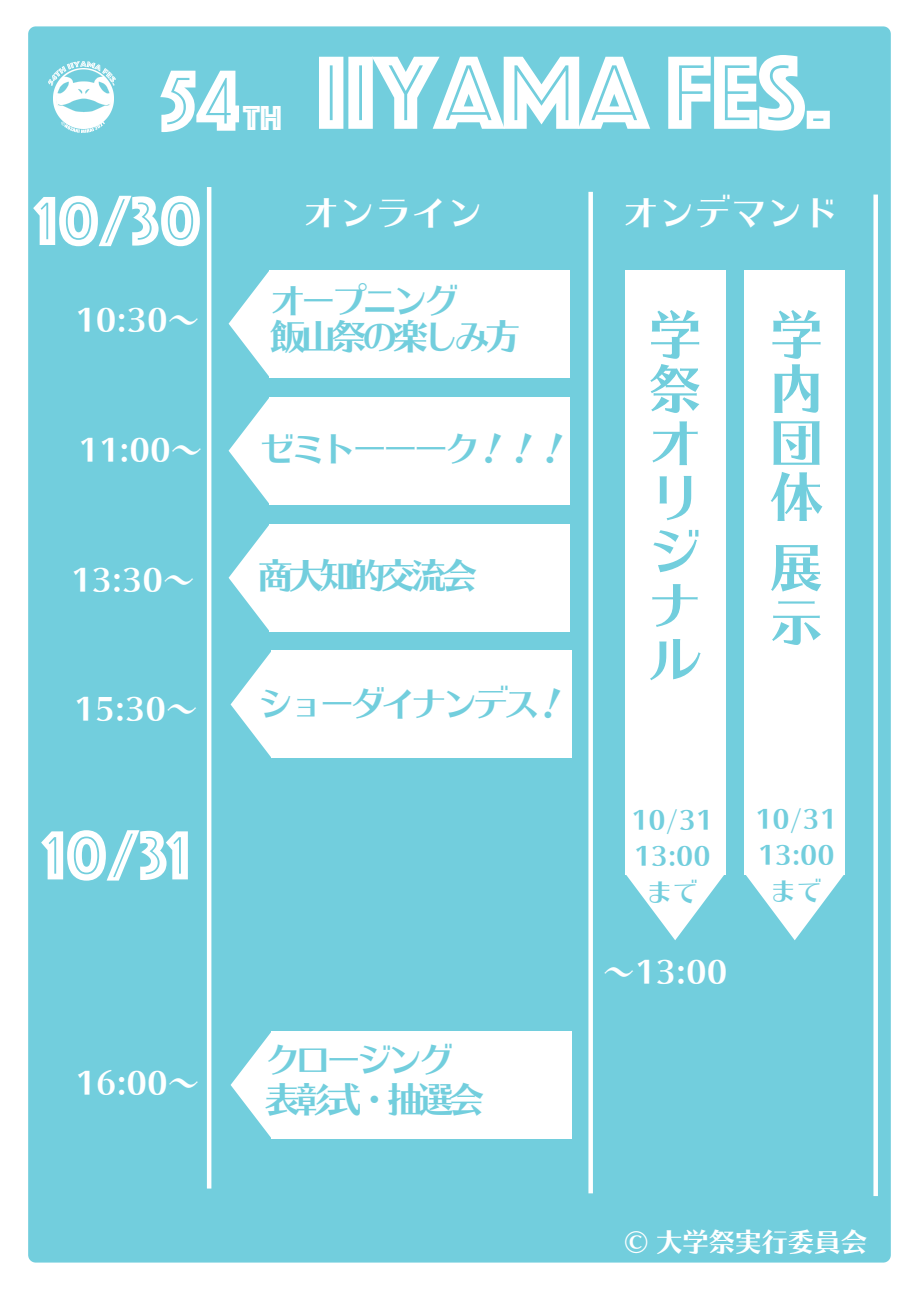
<style>
.page{position:relative;width:919px;height:1289px;background:#fff}
.page>*{position:absolute;margin:0;border:0;box-sizing:border-box;transform-origin:0 0}
.t1{font:108px "Chelsea Market Open";color:#fff}
.t2{font:108px "Phosphate Inline";letter-spacing:-.025em;color:#fff}
.t3{font:72px "Phosphate Inline";color:#fff}
.t4{font:54px/54px "Kan 415 Typos Std";color:#72cedd}
.t5{font:36px/36px "Kan 415 Typos Std";letter-spacing:-.15em;color:#72cedd}
.t6{font:36px "Kan 415 Typos Std";color:#fff}
.t7{font:36px "Phosphate Inline";color:#fff}
.t8{font:31.5px "Kan 415 Typos Std";color:#fff}
.t9{font:27px "Kan 415 Typos Std";letter-spacing:-.025em;color:#fff}
.t10{font:26.1px/36px "Kan 415 Typos Std";color:#72cedd;text-align:center}
.s1{font-size:72px}
.s2{font-family:"Phosphate Inline";font-size:90px}
</style>
<div class="page">
<div style="left:26px;top:25px;width:868px;height:1238px;background:#72cedd"></div>
<div style="left:271px;top:1030px;width:300px;height:108px;background:#fff"></div>
<svg style="left:230px;top:1032px;width:41px;height:106px"></svg>
<div style="left:624px;top:270px;width:101px;height:604px;background:#fff"></div>
<svg style="left:624px;top:872px;width:101px;height:68px"></svg>
<div style="left:744px;top:270px;width:101px;height:604px;background:#fff"></div>
<svg style="left:744px;top:874px;width:101px;height:66px"></svg>
<div style="left:269px;top:397px;width:300px;height:107px;background:#fff"></div>
<svg style="left:228px;top:398px;width:41px;height:106px"></svg>
<div style="left:269px;top:524px;width:300px;height:107px;background:#fff"></div>
<svg style="left:228px;top:525px;width:41px;height:106px"></svg>
<div style="left:271px;top:650px;width:300px;height:108px;background:#fff"></div>
<svg style="left:230px;top:652px;width:41px;height:105px"></svg>
<div style="left:269px;top:270px;width:300px;height:107px;background:#fff"></div>
<svg style="left:228px;top:271px;width:41px;height:105px"></svg>
<hr style="left:207px;top:187px;width:4px;height:1001px;background:#fff">
<div style="left:588px;top:192px;width:5px;height:1001px;background:#fff"></div>
<svg style="left:873px;top:194px;width:4px;height:1001px;background:#eef9fa"></svg>
<img style="left:53px;top:85px;width:60px;height:40px">
<img style="left:49px;top:62px;width:66px;height:23px">
<img style="left:62px;top:122px;width:43px;height:11px">
<div style="left:13px;top:11px;width:892px;height:1266px;border:15px solid #fff;border-radius:15px"></div>
<h1 class="t1" style="left:35px;top:17px;width:589px">54<span class="s1">th</span><span class="s2">54</span> IIYAMA</h1>
<h1 class="t2" style="left:315px;top:16px;width:519px">IIYAMA fes.</h1>
<h1 class="t1" style="left:775px;top:17px;width:70px">s.</h1>
<p class="t7" style="left:243px;top:92px;width:40px">th</p>
<h2 class="t3" style="left:35px;top:170px;width:168px">10/30</h2>
<p class="t8" style="left:75px;top:302px;width:126px">10:30～</p>
<p class="t6" style="left:303px;top:193px;width:181px">オンライン</p>
<p class="t5" style="left:270px;top:284px;width:252px">オープニング<br>飯山祭の楽しみ方</p>
<p class="t8" style="left:78px;top:433px;width:126px">11:00～</p>
<p class="t5" style="left:260px;top:431px;width:314px">ゼミトーーーク！！！</p>
<p class="t8" style="left:71px;top:562px;width:126px">13:30～</p>
<p class="t5" style="left:257px;top:558px;width:222px">商大知的交流会</p>
<p class="t8" style="left:74px;top:691px;width:126px">15:30～</p>
<p class="t5" style="left:258px;top:686px;width:314px">ショーダイナンデス！</p>
<h2 class="t3" style="left:43px;top:804px;width:149px">10/31</h2>
<p class="t8" style="left:75px;top:1065px;width:126px">16:00～</p>
<p class="t5" style="left:264px;top:1042px;width:191px">クロージング</p>
<p class="t5" style="left:264px;top:1082px;width:222px">表彰式・抽選会</p>
<p class="t6" style="left:623px;top:193px;width:217px">オンデマンド</p>
<h3 class="t4" style="left:648px;top:309px;width:54px">学祭オリジナル</h3>
<h3 class="t4" style="left:769px;top:309px;width:54px;text-align:justify">学内団体</h3>
<h3 class="t4" style="left:769px;top:542px;width:53px">展示</h3>
<p class="t10" style="left:631px;top:802px;width:83px">10/31<br>13:00まで</p>
<p class="t8" style="left:603px;top:955px;width:126px">～13:00</p>
<p class="t10" style="left:755px;top:802px;width:83px">10/31<br>13:00まで</p>
<p class="t9" style="left:622px;top:1226px;width:246px">© 大学祭実行委員会</p>
</div>
